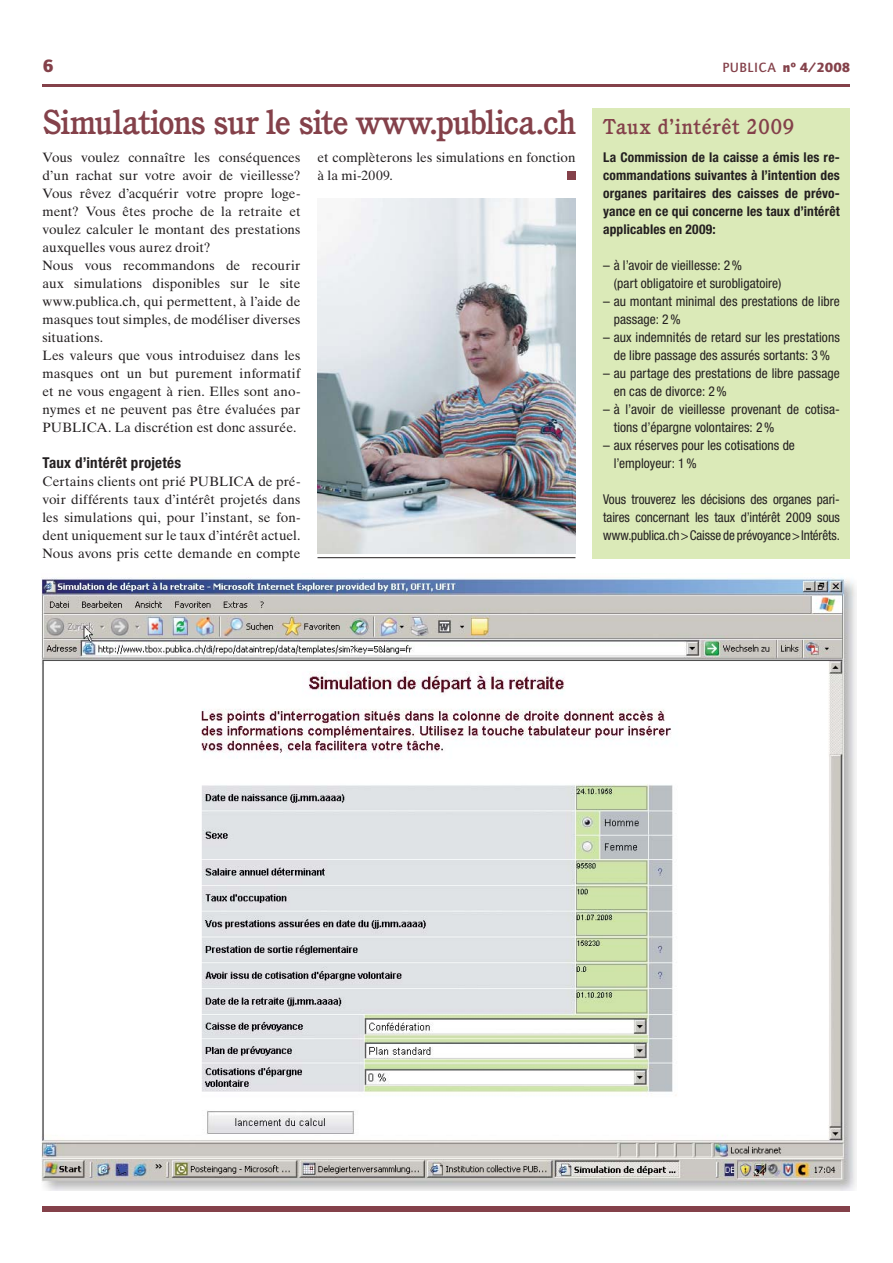
<style>
.page{position:relative;width:893px;height:1263px;background:#fff}
.page>*{position:absolute;margin:0;border:0;box-sizing:border-box;transform-origin:0 0}
.t1{font:500 33.75px "Cushing LT";letter-spacing:-.03em;color:#84414a}
.t2{font:500 21px "Cushing LT";letter-spacing:.035em;color:#84414a}
.t3{font:900 18px "AT Quay Sans";color:#84414a}
.t4{font:700 condensed 15px "Helvetica Neue LT";letter-spacing:.02em;color:#231f20}
.t5{font:13.5px/18px "Times Ten LT";color:#231f20}
.t6{font:condensed 13.5px/18px "Helvetica Neue LT";letter-spacing:.005em;color:#231f20}
.t7{font:700 condensed 13.5px/18px "Helvetica Neue LT";letter-spacing:.01em;color:#231f20;text-align:justify}
.t8{font:900 13.5px "AT Quay Sans";letter-spacing:.005em;color:#84414a}
.s1{font-weight:500}
</style>
<div class="page">
<hr style="left:43px;top:84px;width:807px;height:2px;background:#84414a">
<div style="left:43px;top:1206px;width:807px;height:5px;background:#84414a"></div>
<div style="left:567px;top:171px;width:8px;height:9px;background:#84414a"></div>
<img style="left:42px;top:577px;width:815px;height:614px">
<div style="left:592px;top:108px;width:258px;height:450px;background:#dbeab8"></div>
<img style="left:317px;top:198px;width:258px;height:356px">
<hr style="left:317px;top:557px;width:258px;height:1px;background:#231f20">
<h3 class="t3" style="left:43px;top:59px;width:13px">6</h3>
<p class="t8" style="left:722px;top:62px;width:130px"><span class="s1">PUBLICA</span> nº 4/2008</p>
<h1 class="t1" style="left:43px;top:110px;width:535px">Simulations sur le site www.publica.ch</h1>
<p class="t5" style="left:43px;top:150px;width:260px">Vous voulez connaître les conséquences d’un rachat sur votre avoir de vieillesse?<br>Vous rêvez d’acquérir votre propre loge&shy;ment? Vous êtes proche de la retraite et voulez calculer le montant des prestations auxquelles vous aurez droit?<br>Nous vous recommandons de recourir aux simulations disponibles sur le site www.publica.ch, qui permettent, à l’aide de masques tout simples, de modéliser diverses situations.<br>Les valeurs que vous introduisez dans les masques ont un but purement informatif et ne vous engagent à rien. Elles sont ano&shy;nymes et ne peuvent pas être évaluées par PUBLICA. La discrétion est donc assurée.</p>
<p class="t4" style="left:43px;top:457px;width:140px">Taux d’intérêt projetés</p>
<p class="t5" style="left:43px;top:474px;width:260px;text-align:justify">Certains clients ont prié PUBLICA de pré&shy;voir différents taux d’intérêt projetés dans les simulations qui, pour l’instant, se fon&shy;dent uniquement sur le taux d’intérêt actuel.<br>Nous avons pris cette demande en compte</p>
<h2 class="t2" style="left:603px;top:119px;width:193px">Taux d’intérêt 2009</h2>
<p class="t7" style="left:603px;top:150px;width:238px">La Commission de la caisse a émis les re&shy;commandations suivantes à l’intention des organes paritaires des caisses de prévo&shy;yance en ce qui concerne les taux d’intérêt applicables en 2009:</p>
<p class="t6" style="left:614px;top:258px;width:169px;text-indent:-11px">– à l’avoir de vieillesse: 2 %<br>(part obligatoire et surobligatoire)</p>
<p class="t6" style="left:614px;top:294px;width:228px;text-indent:-11px">– au montant minimal des prestations de libre passage: 2 %</p>
<p class="t6" style="left:603px;top:330px;width:238px;text-align:center">– aux indemnités de retard sur les prestations de libre passage des assurés sortants: 3 %</p>
<p class="t6" style="left:614px;top:366px;width:228px;text-indent:-11px">– au partage des prestations de libre passage en cas de divorce: 2 %</p>
<p class="t6" style="left:614px;top:402px;width:228px;text-indent:-11px">– à l’avoir de vieillesse provenant de cotisa&shy;tions d’épargne volontaires: 2 %</p>
<p class="t6" style="left:614px;top:438px;width:183px;text-indent:-11px">– aux réserves pour les cotisations de l’employeur: 1 %</p>
<p class="t6" style="left:603px;top:492px;width:238px;text-align:justify">Vous trouverez les décisions des organes pari&shy;taires concernant les taux d’intérêt 2009 sous www.publica.ch &gt; Caisse de prévoyance &gt; Intérêts.</p>
<p class="t5" style="left:317px;top:150px;width:259px">et complèterons les simulations en fonction à la mi-2009.</p>
</div>
